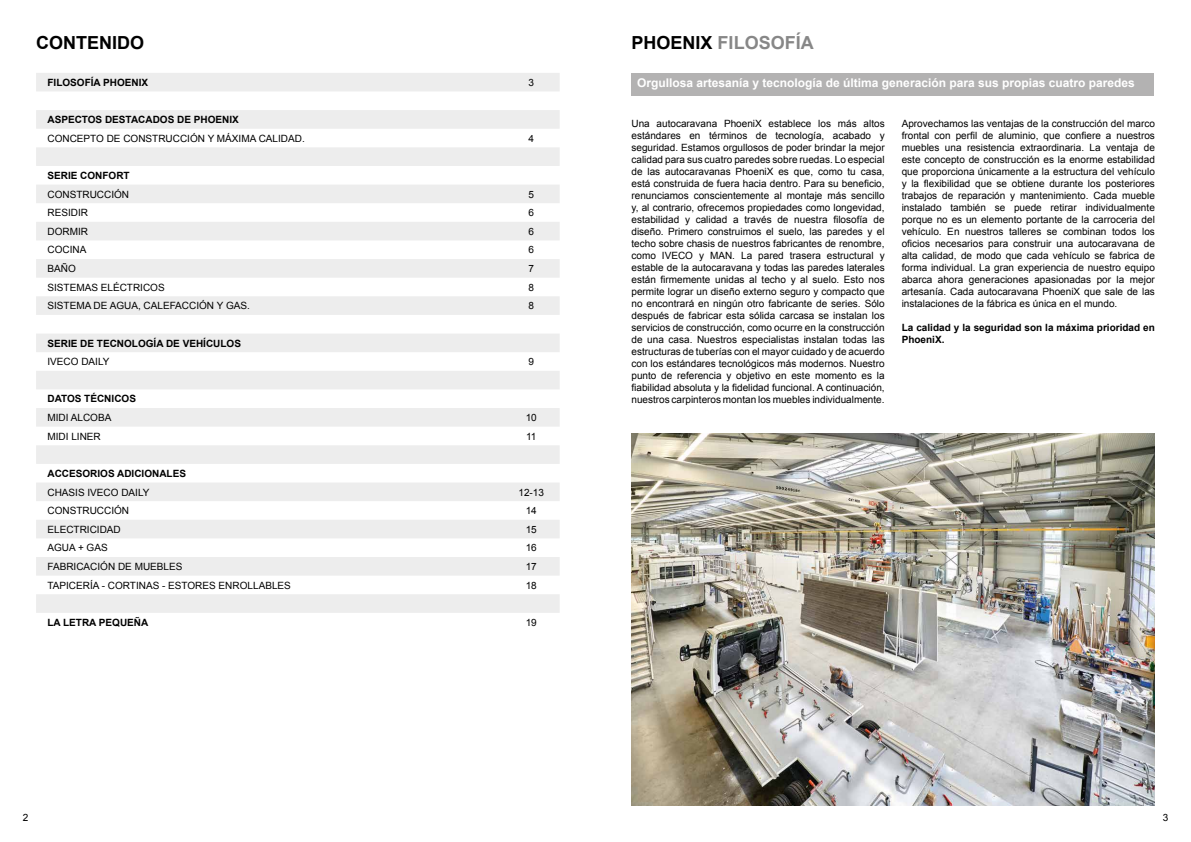
<style>
.page{position:relative;width:1191px;height:842px;background:#fff}
.page>*{position:absolute;margin:0;border:0;box-sizing:border-box;transform-origin:0 0}
.t1{font:700 18px "Arial";color:#878787}
.t2{font:700 18px "Arial";color:#000}
.t3{font:700 12px "Arial";color:#fff}
.t4{font:10px/12px "Arial";color:#000;text-align:justify}
.t5{font:700 10px/12px "Arial";color:#000}
.s1{color:#000}
</style>
<div class="page">
<div style="left:631px;top:73px;width:523px;height:23px;background:#b3b2b2"></div>
<svg style="left:36px;top:73px;width:523px;height:540px;fill:#f1f1f1"></svg>
<img style="left:631px;top:434px;width:524px;height:372px">
<h1 class="t2" style="left:36px;top:31px;width:109px">CONTENIDO</h1>
<h1 class="t1" style="left:631px;top:31px;width:184px"><span class="s1">PHOENIX</span> FILOSOFÍA</h1>
<p class="t5" style="left:47px;top:77px;width:102px">FILOSOFÍA PHOENIX</p>
<p class="t4" style="left:528px;top:76px;width:7px">3</p>
<p class="t3" style="left:637px;top:75px;width:499px">Orgullosa artesanía y tecnología de última generación para sus propias cuatro paredes</p>
<p class="t5" style="left:47px;top:114px;width:193px">ASPECTOS DESTACADOS DE PHOENIX</p>
<p class="t4" style="left:47px;top:132px;width:259px">CONCEPTO DE CONSTRUCCIÓN Y MÁXIMA CALIDAD.</p>
<p class="t4" style="left:528px;top:132px;width:7px">4</p>
<p class="t5" style="left:47px;top:170px;width:84px">SERIE CONFORT</p>
<p class="t4" style="left:47px;top:188px;width:83px">CONSTRUCCIÓN</p>
<p class="t4" style="left:528px;top:188px;width:7px">5</p>
<p class="t4" style="left:47px;top:207px;width:42px">RESIDIR</p>
<p class="t4" style="left:528px;top:207px;width:7px">6</p>
<p class="t4" style="left:47px;top:225px;width:42px">DORMIR</p>
<p class="t4" style="left:528px;top:225px;width:7px">6</p>
<p class="t4" style="left:47px;top:244px;width:40px">COCINA</p>
<p class="t4" style="left:528px;top:244px;width:7px">6</p>
<p class="t4" style="left:47px;top:263px;width:30px">BAÑO</p>
<p class="t4" style="left:528px;top:263px;width:7px">7</p>
<p class="t4" style="left:47px;top:281px;width:119px">SISTEMAS ELÉCTRICOS</p>
<p class="t4" style="left:528px;top:281px;width:7px">8</p>
<p class="t4" style="left:47px;top:300px;width:204px">SISTEMA DE AGUA, CALEFACCIÓN Y GAS.</p>
<p class="t4" style="left:528px;top:300px;width:7px">8</p>
<p class="t5" style="left:47px;top:337px;width:195px">SERIE DE TECNOLOGÍA DE VEHÍCULOS</p>
<p class="t4" style="left:47px;top:356px;width:64px">IVECO DAILY</p>
<p class="t4" style="left:528px;top:356px;width:7px">9</p>
<p class="t5" style="left:47px;top:393px;width:90px">DATOS TÉCNICOS</p>
<p class="t4" style="left:47px;top:412px;width:65px">MIDI ALCOBA</p>
<p class="t4" style="left:526px;top:412px;width:13px">10</p>
<p class="t4" style="left:47px;top:430px;width:55px">MIDI LINER</p>
<p class="t4" style="left:526px;top:430px;width:12px">11</p>
<p class="t5" style="left:47px;top:468px;width:140px">ACCESORIOS ADICIONALES</p>
<p class="t4" style="left:47px;top:486px;width:104px">CHASIS IVECO DAILY</p>
<p class="t4" style="left:518px;top:486px;width:27px">12-13</p>
<p class="t4" style="left:47px;top:505px;width:83px">CONSTRUCCIÓN</p>
<p class="t4" style="left:526px;top:505px;width:13px">14</p>
<p class="t4" style="left:47px;top:523px;width:75px">ELECTRICIDAD</p>
<p class="t4" style="left:526px;top:523px;width:13px">15</p>
<p class="t4" style="left:47px;top:542px;width:62px">AGUA + GAS</p>
<p class="t4" style="left:526px;top:542px;width:13px">16</p>
<p class="t4" style="left:47px;top:561px;width:137px">FABRICACIÓN DE MUEBLES</p>
<p class="t4" style="left:526px;top:561px;width:13px">17</p>
<p class="t4" style="left:47px;top:579px;width:245px">TAPICERÍA - CORTINAS - ESTORES ENROLLABLES</p>
<p class="t4" style="left:526px;top:579px;width:13px">18</p>
<p class="t5" style="left:47px;top:617px;width:102px">LA LETRA PEQUEÑA</p>
<p class="t4" style="left:526px;top:616px;width:13px">19</p>
<p class="t4" style="left:631px;top:118px;width:255px">Una autocaravana PhoeniX establece los más altos estándares en términos de tecnología, acabado y seguridad. Estamos orgullosos de poder brindar la mejor calidad para sus cuatro paredes sobre ruedas. Lo especial de las autocaravanas PhoeniX es que, como tu casa, está construida de fuera hacia dentro. Para su beneficio, renunciamos conscientemente al montaje más sencillo y, al contrario, ofrecemos propiedades como longevidad, estabilidad y calidad a través de nuestra filosofía de diseño. Primero construimos el suelo, las paredes y el techo sobre chasis de nuestros fabricantes de renombre, como IVECO y MAN. La pared trasera estructural y estable de la autocaravana y todas las paredes laterales están firmemente unidas al techo y al suelo. Esto nos permite lograr un diseño externo seguro y compacto que no encontrará en ningún otro fabricante de series. Sólo después de fabricar esta sólida carcasa se instalan los servicios de construcción, como ocurre en la construcción de una casa. Nuestros especialistas instalan todas las estructuras de tuberías con el mayor cuidado y de acuerdo con los estándares tecnológicos más modernos. Nuestro punto de referencia y objetivo en este momento es la fiabilidad absoluta y la fidelidad funcional. A continuación, nuestros carpinteros montan los muebles individualmente.</p>
<p class="t4" style="left:901px;top:118px;width:255px">Aprovechamos las ventajas de la construcción del marco frontal con perfil de aluminio, que confiere a nuestros muebles una resistencia extraordinaria. La ventaja de este concepto de construcción es la enorme estabilidad que proporciona únicamente a la estructura del vehículo y la flexibilidad que se obtiene durante los posteriores trabajos de reparación y mantenimiento. Cada mueble instalado también se puede retirar individualmente porque no es un elemento portante de la carroceria del vehículo. En nuestros talleres se combinan todos los oficios necesarios para construir una autocaravana de alta calidad, de modo que cada vehículo se fabrica de forma individual. La gran experiencia de nuestro equipo abarca ahora generaciones apasionadas por la mejor artesanía. Cada autocaravana PhoeniX que sale de las instalaciones de la fábrica es única en el mundo.</p>
<p class="t5" style="left:901px;top:322px;width:255px">La calidad y la seguridad son la máxima prioridad en<br>PhoeniX.</p>
<p class="t4" style="left:23px;top:812px;width:7px">2</p>
<p class="t4" style="left:1162px;top:812px;width:7px">3</p>
</div>
